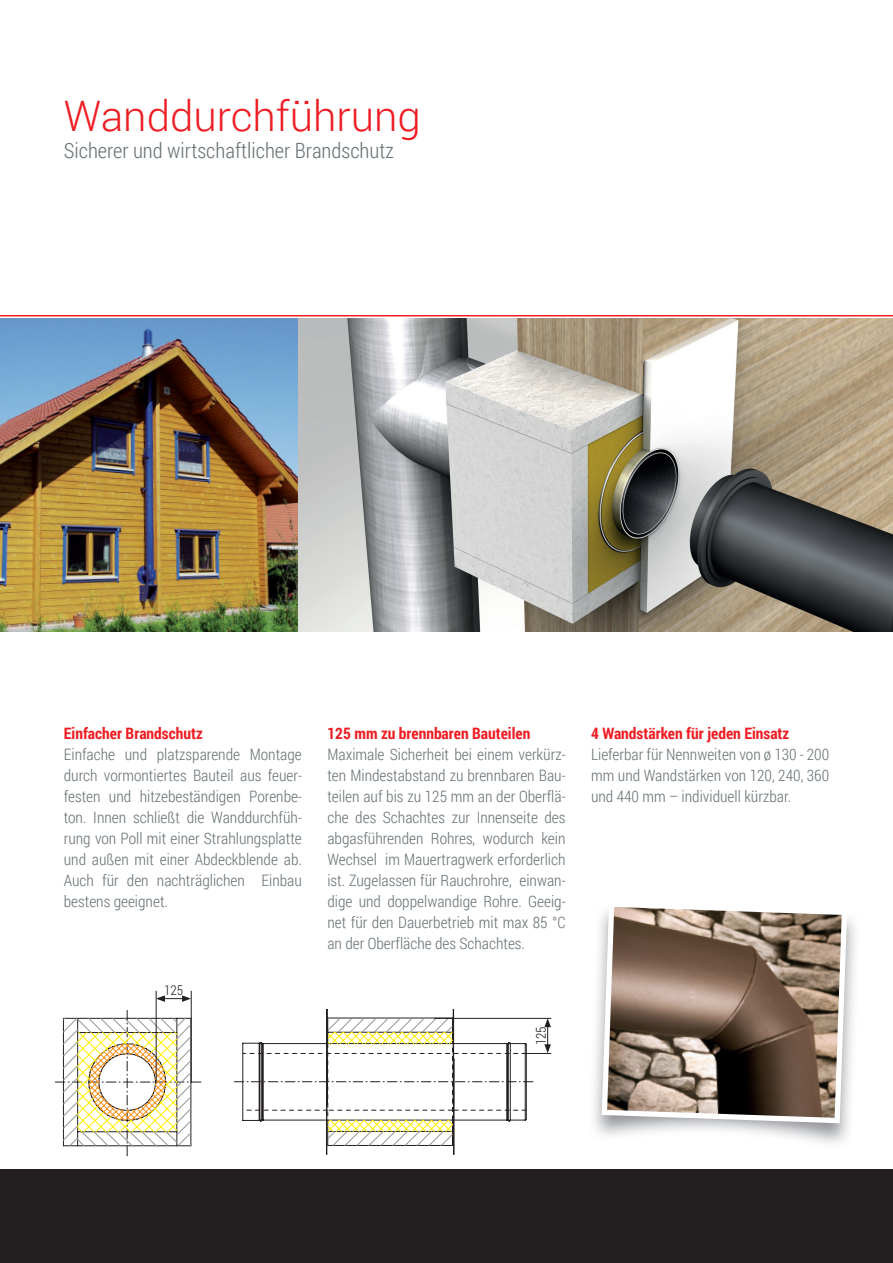
<style>
.page{position:relative;width:893px;height:1263px;background:#fff}
.page>*{position:absolute;margin:0;border:0;box-sizing:border-box;transform-origin:0 0}
.t1{font:300 42px "Roboto";color:#ee1d23}
.t2{font:300 21px "Roboto Condensed";color:#697374}
.t3{font:300 15.75px/21px "Roboto Condensed";color:#697374;text-align:justify}
.t4{font:700 15.75px "Roboto Condensed";color:#ee1d23}
.t5{font:300 13.5px "Roboto Condensed";color:#231f20}
</style>
<div class="page">
<img style="left:0;top:318px;width:893px;height:313px">
<hr style="left:0;top:315px;width:893px;height:1px;background:#ee1d23">
<svg style="left:55px;top:1010px;width:146px;height:146px"></svg>
<hr style="left:156px;top:991px;width:1px;height:92px;background:#231f20">
<hr style="left:191px;top:991px;width:1px;height:92px;background:#231f20">
<svg style="left:156px;top:995px;width:35px;height:7px"></svg>
<hr style="left:453px;top:1009px;width:1px;height:95px;background:#231f20">
<hr style="left:453px;top:1059px;width:1px;height:95px;background:#231f20">
<hr style="left:454px;top:1059px;width:1px;height:95px;background:#231f20">
<hr style="left:327px;top:1009px;width:1px;height:95px;background:#231f20">
<hr style="left:327px;top:1059px;width:1px;height:95px;background:#231f20">
<hr style="left:326px;top:1059px;width:1px;height:95px;background:#231f20">
<svg style="left:234px;top:1017px;width:317px;height:129px"></svg>
<svg style="left:601px;top:1126px;width:247px;height:21px"></svg>
<svg style="left:599px;top:906px;width:251px;height:220px;background:#928073"></svg>
<div style="left:0;top:1169px;width:893px;height:94px;background:#231f20"></div>
<h1 class="t1" style="left:64px;top:87px;width:359px">Wanddurchführung</h1>
<h2 class="t2" style="left:64px;top:136px;width:332px">Sicherer und wirtschaftlicher Brandschutz</h2>
<p class="t4" style="left:64px;top:723px;width:141px">Einfacher Brandschutz</p>
<p class="t3" style="left:64px;top:744px;width:240px">Einfache und platzsparende Montage durch vormontiertes Bauteil aus feuer&shy;festen und hitzebeständigen Porenbe&shy;ton. Innen schließt die Wanddurchfüh&shy;rung von Poll mit einer Strahlungsplatte und außen mit einer Abdeckblende ab.<br>Auch für den nachträglichen Einbau bestens geeignet.</p>
<p class="t5" style="left:164px;top:981px;width:21px">125</p>
<p class="t4" style="left:327px;top:723px;width:205px">125 mm zu brennbaren Bauteilen</p>
<p class="t3" style="left:327px;top:744px;width:240px">Maximale Sicherheit bei einem verkürz&shy;ten Mindestabstand zu brennbaren Bau&shy;teilen auf bis zu 125 mm an der Oberflä&shy;che des Schachtes zur Innenseite des abgasführenden Rohres, wodurch kein Wechsel im Mauertragwerk erforderlich ist. Zugelassen für Rauchrohre, einwan&shy;dige und doppelwandige Rohre. Geeig&shy;net für den Dauerbetrieb mit max 85 °C an der Oberfläche des Schachtes.</p>
<p class="t5" style="left:532px;top:1045px;width:21px;rotate:-90deg">125</p>
<p class="t4" style="left:591px;top:723px;width:200px">4 Wandstärken für jeden Einsatz</p>
<p class="t3" style="left:591px;top:744px;width:240px">Lieferbar für Nennweiten von ø 130 - 200 mm und Wandstärken von 120, 240, 360 und 440 mm – individuell kürzbar.</p>
</div>
